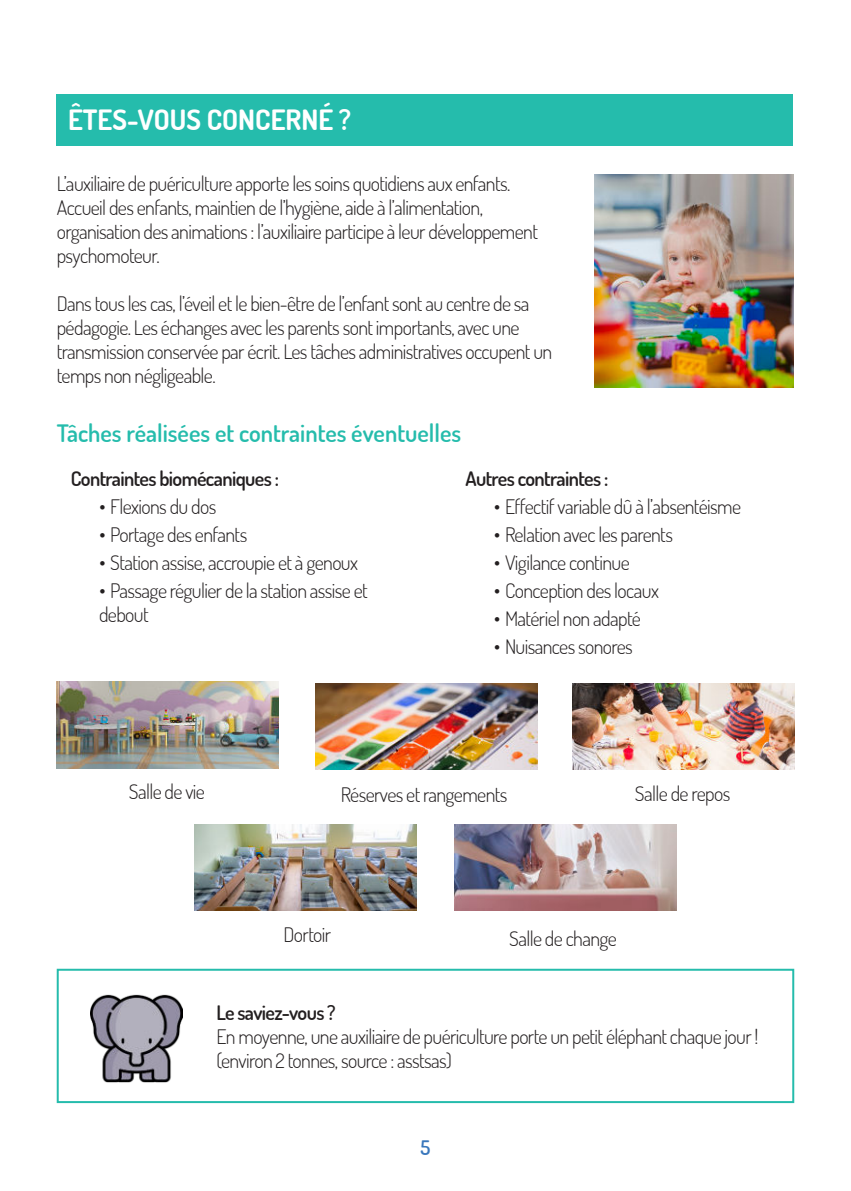
<style>
.page{position:relative;width:851px;height:1191px;background:#fff}
.page>*{position:absolute;margin:0;border:0;box-sizing:border-box;transform-origin:0 0}
.t1{font:700 28px "Dosis";color:#fff}
.t2{font:600 24px "Dosis";color:#25bcac}
.t3{font:300 20px/24px "Dosis";letter-spacing:-.03em;color:#231f20}
.t4{font:600 20px "Dosis";letter-spacing:-.03em;color:#231f20}
.t5{font:600 20px "Dosis";color:#3977bc}
.s1{font-size:22px}
</style>
<div class="page">
<div style="left:57px;top:94px;width:735px;height:51px;background:#25bcac"></div>
<img style="left:57px;top:682px;width:221px;height:86px">
<img style="left:194px;top:824px;width:222px;height:86px">
<img style="left:572px;top:683px;width:222px;height:86px">
<img style="left:454px;top:824px;width:222px;height:86px">
<img style="left:315px;top:683px;width:222px;height:87px">
<img style="left:594px;top:175px;width:199px;height:213px">
<div style="left:57px;top:968px;width:737px;height:135px;border:2px solid #25bcac"></div>
<img style="left:91px;top:994px;width:92px;height:89px">
<h1 class="t1" style="left:68px;top:110px;width:284px">ÊTES-VOUS CONCERNÉ ?</h1>
<p class="t3" style="left:57px;top:173px;width:483px">L’auxiliaire de puériculture apporte les soins quotidiens aux enfants.<br>Accueil des enfants, maintien de l’hygiène, aide à l’alimentation, organisation des animations : l’auxiliaire participe à leur développement psychomoteur.</p>
<p class="t3" style="left:57px;top:293px;width:497px">Dans tous les cas, l’éveil et le bien-être de l’enfant sont au centre de sa pédagogie. Les échanges avec les parents sont importants, avec une transmission conservée par écrit. Les tâches administratives occupent un temps non négligeable.</p>
<p class="t2" style="left:57px;top:424px;width:406px">Tâches réalisées et contraintes éventuelles</p>
<p class="t4" style="left:71px;top:470px;width:210px">Contraintes biomécaniques :</p>
<p class="t3" style="left:99px;top:496px;width:119px"><span class="s1">•</span> Flexions du dos</p>
<p class="t3" style="left:99px;top:524px;width:150px"><span class="s1">•</span> Portage des enfants</p>
<p class="t3" style="left:99px;top:552px;width:260px"><span class="s1">•</span> Station assise, accroupie et à genoux</p>
<p class="t3" style="left:99px;top:580px;width:270px"><span class="s1">•</span> Passage régulier de la station assise et debout</p>
<p class="t4" style="left:465px;top:470px;width:144px">Autres contraintes :</p>
<p class="t3" style="left:493px;top:496px;width:249px"><span class="s1">•</span> Effectif variable dû à l’absentéisme</p>
<p class="t3" style="left:493px;top:524px;width:181px"><span class="s1">•</span> Relation avec les parents</p>
<p class="t3" style="left:493px;top:552px;width:137px"><span class="s1">•</span> Vigilance continue</p>
<p class="t3" style="left:493px;top:580px;width:166px"><span class="s1">•</span> Conception des locaux</p>
<p class="t3" style="left:493px;top:608px;width:149px"><span class="s1">•</span> Matériel non adapté</p>
<p class="t3" style="left:493px;top:636px;width:140px"><span class="s1">•</span> Nuisances sonores</p>
<p class="t3" style="left:129px;top:782px;width:77px">Salle de vie</p>
<p class="t3" style="left:341px;top:784px;width:168px">Réserves et rangements</p>
<p class="t3" style="left:635px;top:783px;width:97px">Salle de repos</p>
<p class="t3" style="left:283px;top:924px;width:49px">Dortoir</p>
<p class="t3" style="left:509px;top:928px;width:109px">Salle de change</p>
<p class="t4" style="left:216px;top:1004px;width:121px">Le saviez-vous ?</p>
<p class="t3" style="left:216px;top:1026px;width:543px">En moyenne, une auxiliaire de puériculture porte un petit éléphant chaque jour ! (environ 2 tonnes, source : asstsas)</p>
<p class="t5" style="left:420px;top:1139px;width:11px">5</p>
</div>
